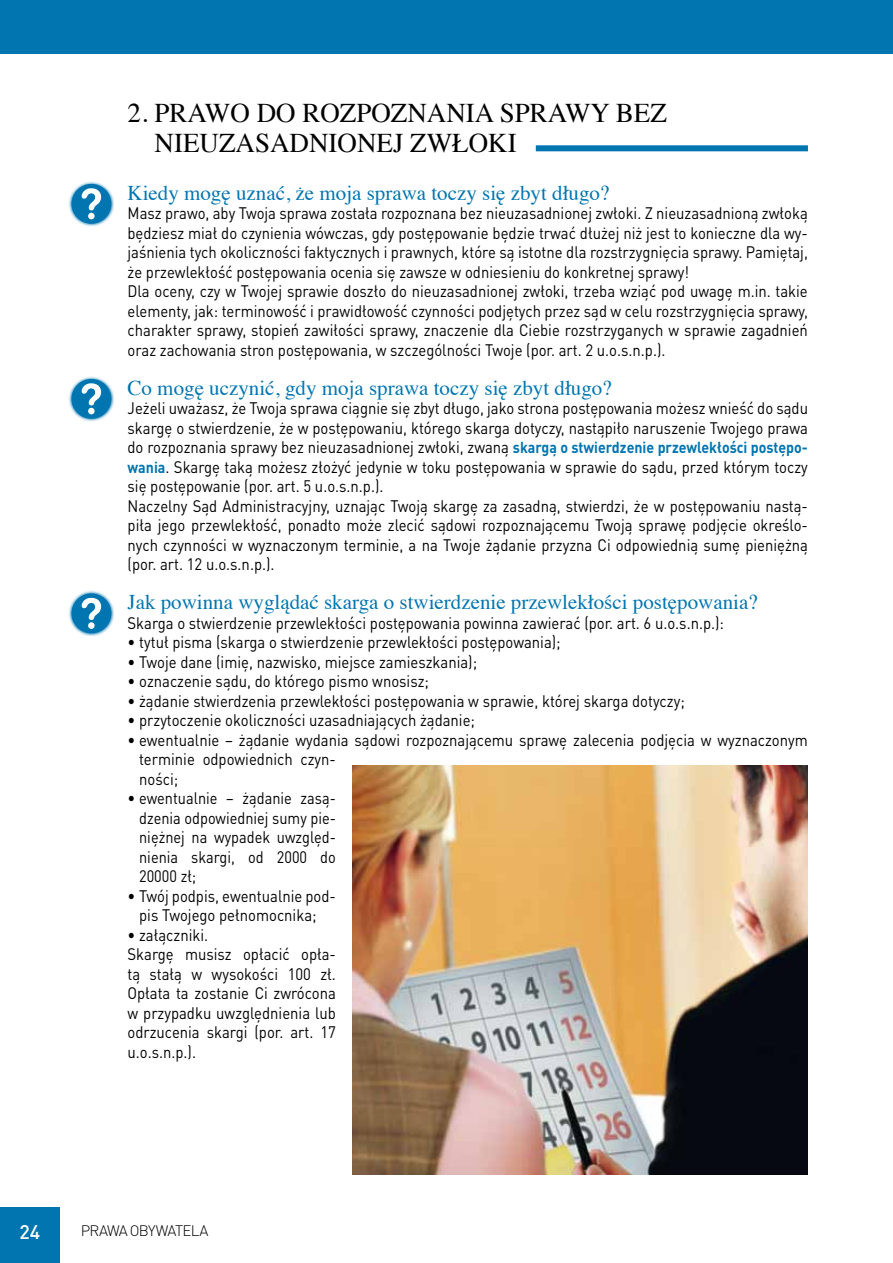
<style>
.page{position:relative;width:893px;height:1263px;background:#fff}
.page>*{position:absolute;margin:0;border:0;box-sizing:border-box;transform-origin:0 0}
.t1{font:27px/30px "Times";color:#000}
.t2{font:21px "Times";color:#0075b0}
.t3{font:500 19.5px "DIN Pro";color:#fff}
.t4{font:16.5px/19.5px "DIN Pro";color:#000;scale:.9 1}
.t5{font:300 15px "DIN Pro";letter-spacing:-.05em;color:#000}
.s1{font-weight:700;font-size:15.75px;color:#0075b0}
</style>
<div class="page">
<div style="left:0;top:1208px;width:60px;height:55px;background:#0075b0"></div>
<div style="left:0;top:0;width:893px;height:53px;background:#0075b0"></div>
<div style="left:536px;top:145px;width:272px;height:6px;background:#0075b0"></div>
<svg style="left:68px;top:181px;width:46px;height:46px"></svg>
<div style="left:71px;top:184px;width:40px;height:40px;background:#0075b0;border-radius:50%"></div>
<div style="left:79px;top:185px;width:25px;height:37px;background:#0075b0"></div>
<svg style="left:82px;top:188px;width:19px;height:31px"></svg>
<svg style="left:68px;top:376px;width:46px;height:46px"></svg>
<div style="left:71px;top:379px;width:40px;height:40px;background:#0075b0;border-radius:50%"></div>
<div style="left:79px;top:380px;width:25px;height:37px;background:#0075b0"></div>
<svg style="left:82px;top:383px;width:19px;height:31px"></svg>
<svg style="left:68px;top:590px;width:46px;height:46px"></svg>
<div style="left:71px;top:593px;width:40px;height:40px;background:#0075b0;border-radius:50%"></div>
<div style="left:79px;top:595px;width:25px;height:37px;background:#0075b0"></div>
<svg style="left:82px;top:598px;width:19px;height:31px"></svg>
<img style="left:353px;top:765px;width:455px;height:410px">
<h1 class="t1" style="left:155px;top:95px;width:514px;text-indent:-27px">2. PRAWO DO ROZPOZNANIA SPRAWY BEZ<br>NIEUZASADNIONEJ ZWŁOKI</h1>
<p class="t2" style="left:128px;top:173px;width:483px">Kiedy mogę uznać, że moja sprawa toczy się zbyt długo?</p>
<p class="t4" style="left:128px;top:203px;width:757px">Masz prawo, aby Twoja sprawa została rozpoznana bez nieuzasadnionej zwłoki. Z nieuzasadnioną zwłoką będziesz miał do czynienia wówczas, gdy postępowanie będzie trwać dłużej niż jest to konieczne dla wy&shy;jaśnienia tych okoliczności faktycznych i prawnych, które są istotne dla rozstrzygnięcia sprawy. Pamiętaj, że przewlekłość postępowania ocenia się zawsze w odniesieniu do konkretnej sprawy!<br>Dla oceny, czy w Twojej sprawie doszło do nieuzasadnionej zwłoki, trzeba wziąć pod uwagę m.in. takie elementy, jak: terminowość i prawidłowość czynności podjętych przez sąd w celu rozstrzygnięcia sprawy, charakter sprawy, stopień zawiłości sprawy, znaczenie dla Ciebie rozstrzyganych w sprawie zagadnień oraz zachowania stron postępowania, w szczególności Twoje (por. art. 2 u.o.s.n.p.).</p>
<p class="t2" style="left:128px;top:368px;width:486px">Co mogę uczynić, gdy moja sprawa toczy się zbyt długo?</p>
<p class="t4" style="left:128px;top:398px;width:758px">Jeżeli uważasz, że Twoja sprawa ciągnie się zbyt długo, jako strona postępowania możesz wnieść do sądu skargę o stwierdzenie, że w postępowaniu, którego skarga dotyczy, nastąpiło naruszenie Twojego prawa do rozpoznania sprawy bez nieuzasadnionej zwłoki, zwaną <span class="s1">skargą o stwierdzenie przewlekłości postępo&shy;wania</span>. Skargę taką możesz złożyć jedynie w toku postępowania w sprawie do sądu, przed którym toczy się postępowanie (por. art. 5 u.o.s.n.p.).<br>Naczelny Sąd Administracyjny, uznając Twoją skargę za zasadną, stwierdzi, że w postępowaniu nastą&shy;piła jego przewlekłość, ponadto może zlecić sądowi rozpoznającemu Twoją sprawę podjęcie określo&shy;nych czynności w wyznaczonym terminie, a na Twoje żądanie przyzna Ci odpowiednią sumę pieniężną (por. art. 12 u.o.s.n.p.).</p>
<p class="t2" style="left:128px;top:582px;width:632px">Jak powinna wyglądać skarga o stwierdzenie przewlekłości postępowania?</p>
<p class="t4" style="left:128px;top:612px;width:664px">Skarga o stwierdzenie przewlekłości postępowania powinna zawierać (por. art. 6 u.o.s.n.p.):</p>
<p class="t4" style="left:128px;top:632px;width:483px">• tytuł pisma (skarga o stwierdzenie przewlekłości postępowania);</p>
<p class="t4" style="left:128px;top:651px;width:390px">• Twoje dane (imię, nazwisko, miejsce zamieszkania);</p>
<p class="t4" style="left:128px;top:671px;width:336px">• oznaczenie sądu, do którego pismo wnosisz;</p>
<p class="t4" style="left:128px;top:690px;width:621px">• żądanie stwierdzenia przewlekłości postępowania w sprawie, której skarga dotyczy;</p>
<p class="t4" style="left:128px;top:710px;width:388px">• przytoczenie okoliczności uzasadniających żądanie;</p>
<p class="t4" style="left:139px;top:729px;width:744px;text-indent:-12px">• ewentualnie – żądanie wydania sądowi rozpoznającemu sprawę zalecenia podjęcia w wyznaczonym terminie odpowiednich czyn-<br>ności;</p>
<p class="t4" style="left:139px;top:788px;width:220px;text-align:justify;text-indent:-12px">• ewentualnie – żądanie zasą&shy;dzenia odpowiedniej sumy pie&shy;niężnej na wypadek uwzględ&shy;nienia skargi, od 2000 do 20000 zł;</p>
<p class="t4" style="left:128px;top:885px;width:233px;text-align:center">• Twój podpis, ewentualnie pod&shy;pis Twojego pełnomocnika;</p>
<p class="t4" style="left:128px;top:924px;width:233px">• załączniki.<br>Skargę musisz opłacić opła&shy;tą stałą w wysokości 100 zł.<br>Opłata ta zostanie Ci zwrócona w przypadku uwzględnienia lub odrzucenia skargi (por. art. 17 u.o.s.n.p.).</p>
<p class="t3" style="left:19px;top:1219px;width:22px">24</p>
<p class="t5" style="left:81px;top:1220px;width:129px">PRAWA OBYWATELA</p>
</div>
